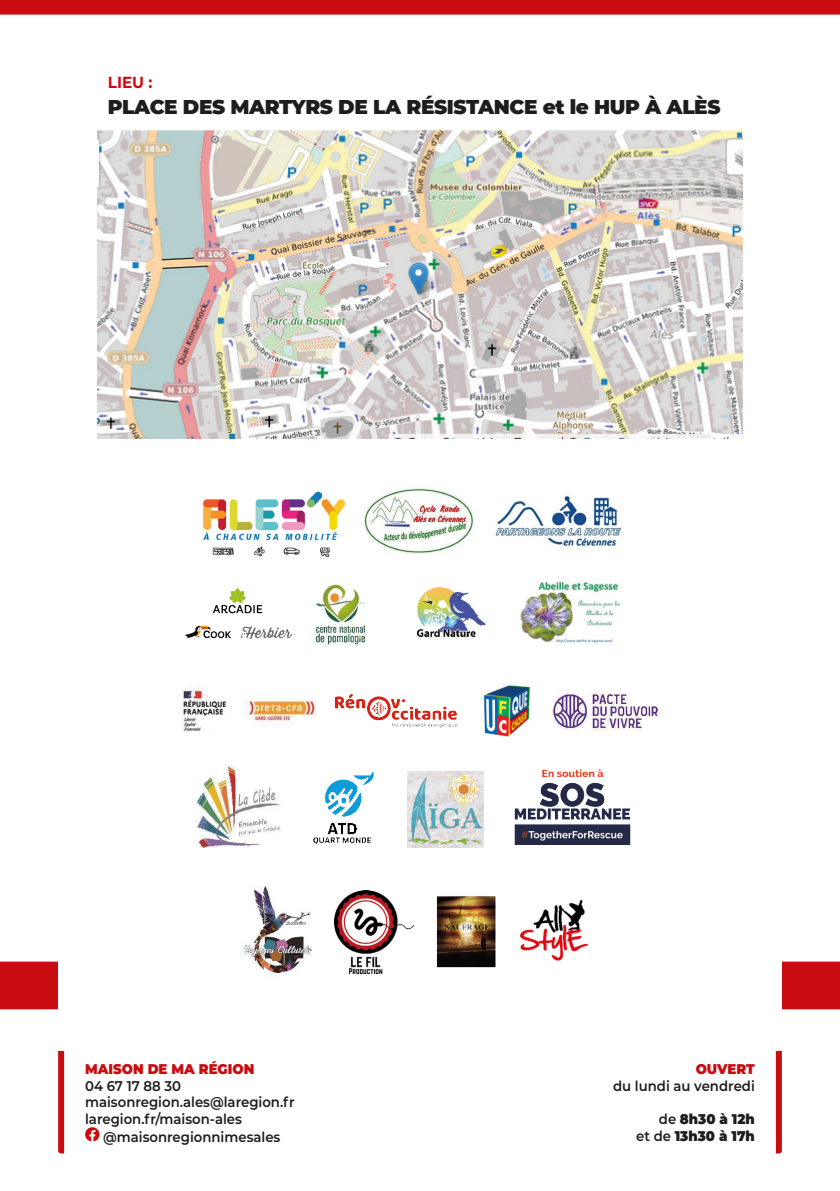
<style>
.page{position:relative;width:840px;height:1191px;background:#fff}
.page>*{position:absolute;margin:0;border:0;box-sizing:border-box;transform-origin:0 0}
.t1{font:900 20px "Montserrat";letter-spacing:-.02em;color:#1d1d1b}
.Titre_de_l_événement{font:700 16px "Montserrat";color:#c90c0f;scale:.95 1}
.Plus_d_infos{font:600 14px/17px "Montserrat";color:#1d1d1b;scale:.94 1}
.Plus_d_infos-2{font:900 14px "Montserrat";color:#1d1d1b;scale:.94 1}
.Plus_d_infos-3{font:900 14px "Montserrat";color:#c90c0f;scale:.94 1}
.s1{font-weight:900;color:#c90c0f}
.s2{font-weight:600}
</style>
<div class="page">
<div style="left:0;top:961px;width:839px;height:48px;background:#c90c0f"></div>
<div style="left:58px;top:241px;width:723px;height:814px;background:#fff"></div>
<div style="left:0;top:0;width:839px;height:15px;background:#c90c0f"></div>
<svg style="left:85px;top:1127px;width:14px;height:14px"></svg>
<svg style="left:775px;top:1051px;width:6px;height:102px"></svg>
<svg style="left:58px;top:1051px;width:6px;height:102px"></svg>
<img style="left:196px;top:766px;width:86px;height:81px">
<img style="left:313px;top:772px;width:61px;height:72px">
<img style="left:407px;top:771px;width:76px;height:76px">
<img style="left:314px;top:580px;width:53px;height:67px">
<img style="left:364px;top:488px;width:112px;height:66px">
<img style="left:495px;top:496px;width:127px;height:53px">
<img style="left:550px;top:693px;width:112px;height:41px">
<img style="left:334px;top:694px;width:123px;height:34px">
<img style="left:483px;top:685px;width:47px;height:52px">
<img style="left:182px;top:686px;width:135px;height:46px">
<img style="left:416px;top:587px;width:70px;height:51px">
<img style="left:520px;top:581px;width:101px;height:62px">
<img style="left:244px;top:886px;width:68px;height:91px">
<img style="left:334px;top:890px;width:79px;height:83px">
<img style="left:436px;top:896px;width:59px;height:71px">
<img style="left:520px;top:900px;width:69px;height:61px">
<img style="left:98px;top:130px;width:644px;height:308px">
<img style="left:202px;top:491px;width:144px;height:67px">
<img style="left:514px;top:769px;width:117px;height:75px">
<img style="left:185px;top:588px;width:106px;height:50px">
<p class="Titre_de_l_événement" style="left:108px;top:70px;width:48px">LIEU :</p>
<p class="t1" style="left:108px;top:91px;width:614px">PLACE DES MARTYRS DE LA RÉSISTANCE et le HUP À ALÈS</p>
<p class="Plus_d_infos" style="left:85px;top:1059px;width:224px"><span class="s1">MAISON DE MA RÉGION<br></span>04 67 17 88 30 maisonregion.ales@laregion.fr</p>
<p class="Plus_d_infos" style="left:85px;top:1110px;width:168px">laregion.fr/maison-ales</p>
<p class="Plus_d_infos" style="left:103px;top:1127px;width:190px">@maisonregionnimesales</p>
<p class="Plus_d_infos-3" style="left:695px;top:1058px;width:64px">OUVERT</p>
<p class="Plus_d_infos" style="left:612px;top:1076px;width:152px">du lundi au vendredi</p>
<p class="Plus_d_infos-2" style="left:658px;top:1108px;width:103px"><span class="s2">de</span> 8h30 à 12h</p>
<p class="Plus_d_infos-2" style="left:635px;top:1125px;width:128px"><span class="s2">et de</span> 13h30 à 17h</p>
</div>
